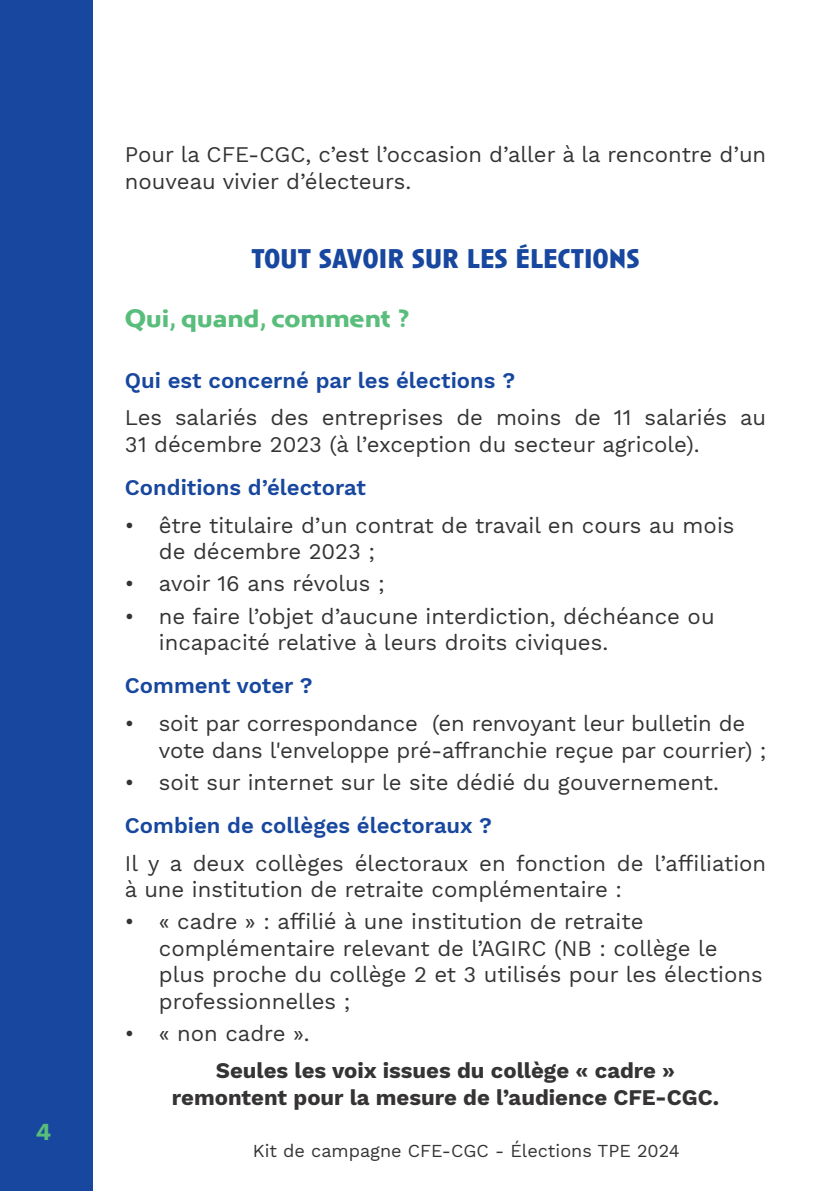
<style>
.page{position:relative;width:840px;height:1191px;background:#fff}
.page>*{position:absolute;margin:0;border:0;box-sizing:border-box;transform-origin:0 0}
.t1{font:700 28px "Anisette Pro";color:#17479e}
.t2{font:700 26px "Anisette Pro Petite";color:#59bd7b}
.t3{font:700 24px "Work Sans";color:#59bd7b}
.t4{font:22px/26.4px "Work Sans";color:#353333}
.t5{font:600 22px "Work Sans";color:#17479e}
.t6{font:700 22px/26.4px "Work Sans";color:#353333;text-align:center}
.t7{font:18px "Work Sans";color:#353333}
</style>
<div class="page">
<div style="left:0;top:0;width:93px;height:1191px;background:#17479e"></div>
<p class="t3" style="left:36px;top:1118px;width:17px">4</p>
<p class="t4" style="left:125px;top:142px;width:642px">Pour la CFE-CGC, c’est l’occasion d’aller à la rencontre d’un nouveau vivier d’électeurs.</p>
<p class="t1" style="left:251px;top:239px;width:389px">TOUT SAVOIR SUR LES ÉLECTIONS</p>
<p class="t2" style="left:125px;top:300px;width:286px">Qui, quand, comment ?</p>
<p class="t5" style="left:125px;top:367px;width:391px">Qui est concerné par les élections ?</p>
<p class="t4" style="left:125px;top:406px;width:642px">Les salariés des entreprises de moins de 11 salariés au<br>31 décembre 2023 (à l’exception du secteur agricole).</p>
<p class="t5" style="left:125px;top:475px;width:242px">Conditions d’électorat</p>
<p class="t4" style="left:159px;top:513px;width:576px;text-indent:-34px">• être titulaire d’un contrat de travail en cours au mois de décembre 2023 ;</p>
<p class="t4" style="left:125px;top:572px;width:261px">• avoir 16 ans révolus ;</p>
<p class="t4" style="left:159px;top:604px;width:557px;text-indent:-34px">• ne faire l’objet d’aucune interdiction, déchéance ou incapacité relative à leurs droits civiques.</p>
<p class="t5" style="left:125px;top:673px;width:189px">Comment voter ?</p>
<p class="t4" style="left:159px;top:711px;width:608px;text-indent:-34px">• soit par correspondance (en renvoyant leur bulletin de vote dans l'enveloppe pré-affranchie reçue par courrier) ;</p>
<p class="t4" style="left:125px;top:770px;width:595px">• soit sur internet sur le site dédié du gouvernement.</p>
<p class="t5" style="left:125px;top:812px;width:368px">Combien de collèges électoraux ?</p>
<p class="t4" style="left:125px;top:851px;width:642px">Il y a deux collèges électoraux en fonction de l’affiliation à une institution de retraite complémentaire :</p>
<p class="t4" style="left:159px;top:909px;width:605px;text-indent:-34px">• « cadre » : affilié à une institution de retraite complémentaire relevant de l’AGIRC (NB : collège le plus proche du collège 2 et 3 utilisés pour les élections professionnelles ;</p>
<p class="t4" style="left:125px;top:1021px;width:186px">• « non cadre ».</p>
<p class="t6" style="left:172px;top:1058px;width:548px">Seules les voix issues du collège « cadre » remontent pour la mesure de l’audience CFE-CGC.</p>
<p class="t7" style="left:253px;top:1140px;width:428px">Kit de campagne CFE-CGC - Élections TPE 2024</p>
</div>
